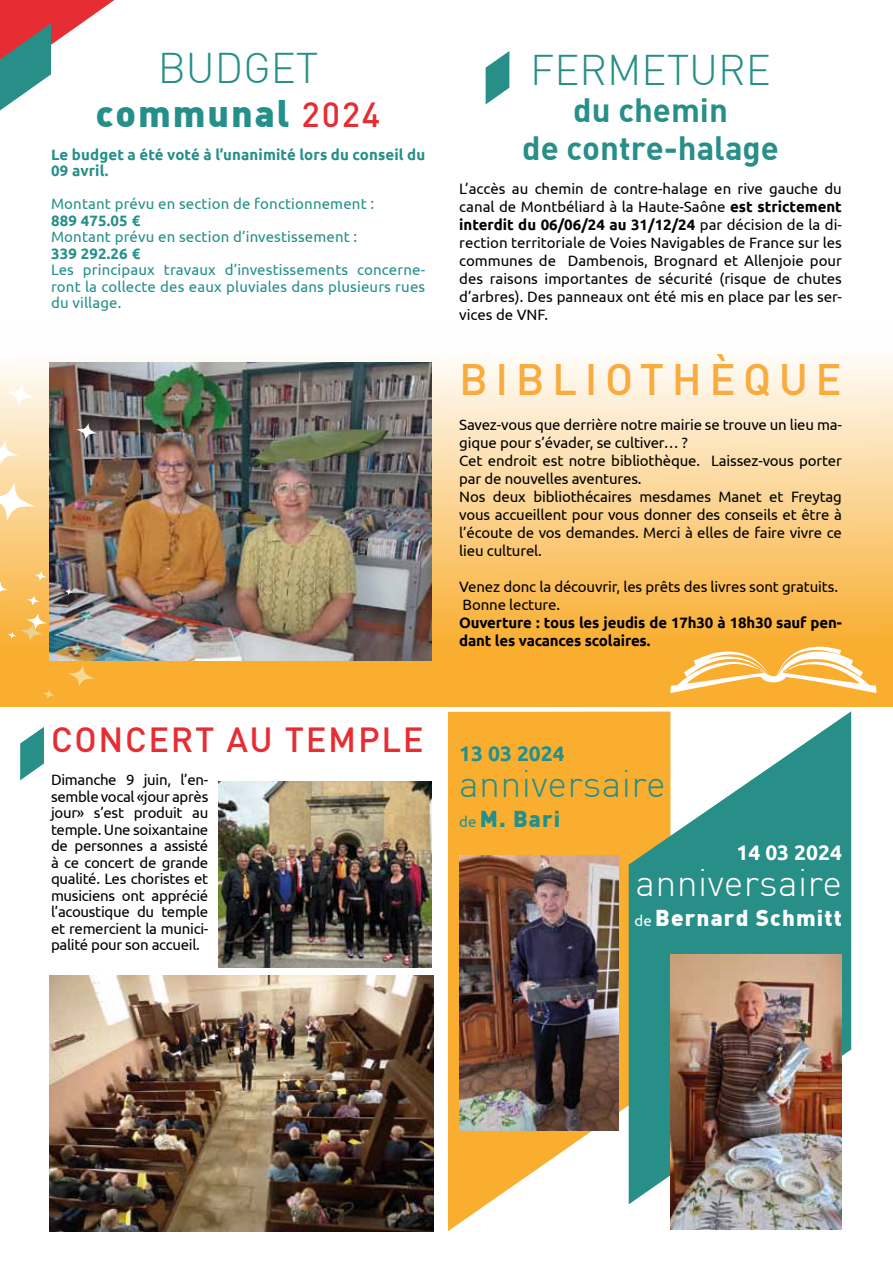
<style>
.page{position:relative;width:893px;height:1263px;background:#fff}
.page>*{position:absolute;margin:0;border:0;box-sizing:border-box;transform-origin:0 0}
.t1{font:500 43.5px "DIN Pro";letter-spacing:.175em;color:#faab3d}
.t2{font:300 42px "DIN Pro";color:#278e88}
.t3{font:900 37.5px "DIN";letter-spacing:.05em;color:#258f89}
.t4{font:300 37.5px "DIN Pro";letter-spacing:.01em;color:#278e88}
.t5{font:300 37.5px "DIN Pro";letter-spacing:.01em;color:#fff}
.t6{font:500 34.5px "DIN Pro";letter-spacing:.05em;color:#e62d33}
.t7{font:33px/37.5px "DIN Bold";color:#278e88;text-align:center}
.t8{font:900 22.5px "DIN";letter-spacing:.05em;color:#fff}
.t9{font:900 22.5px "DIN";color:#258f89}
.t10{font:700 21px "Ubuntu";color:#258f89}
.t11{font:700 21px "Ubuntu";color:#fff}
.t12{font:15px/18px "Ubuntu";letter-spacing:-.01em;color:#000;text-align:justify}
.t13{font:15px/16.5px "Ubuntu";letter-spacing:.01em;color:#258f89;text-align:justify}
.t14{font:700 15px/16.5px "Ubuntu";letter-spacing:.01em;color:#258f89}
.t15{font:700 15px/18px "Ubuntu";letter-spacing:-.01em;color:#000}
.s1{font-family:"DIN Pro";font-weight:500;font-size:34.5px;color:#e62d33}
.s2{font-weight:700}
.s3{font-family:"Ubuntu";font-weight:400;font-size:15px}
</style>
<div class="page">
<svg style="left:448px;top:711px;width:181px;height:520px;fill:#f9ae30"></svg>
<svg style="left:851px;top:711px;width:1px;height:296px"></svg>
<svg style="left:629px;top:711px;width:222px;height:493px;fill:#278e88"></svg>
<svg style="left:0;top:360px;width:893px;height:347px;background:#facc7e"></svg>
<svg style="left:20px;top:727px;width:24px;height:53px"></svg>
<svg style="left:0;top:0;width:114px;height:110px"></svg>
<svg style="left:486px;top:51px;width:23px;height:53px"></svg>
<img style="left:50px;top:362px;width:382px;height:298px">
<img style="left:459px;top:855px;width:160px;height:275px">
<img style="left:670px;top:955px;width:172px;height:275px">
<svg style="left:670px;top:646px;width:206px;height:47px"></svg>
<svg style="left:67px;top:665px;width:28px;height:22px"></svg>
<svg style="left:68px;top:642px;width:17px;height:13px"></svg>
<svg style="left:78px;top:610px;width:17px;height:12px"></svg>
<svg style="left:118px;top:632px;width:12px;height:9px"></svg>
<svg style="left:43px;top:690px;width:11px;height:9px"></svg>
<svg style="left:0;top:483px;width:35px;height:37px"></svg>
<svg style="left:0;top:441px;width:18px;height:23px"></svg>
<svg style="left:6px;top:383px;width:29px;height:23px"></svg>
<svg style="left:76px;top:423px;width:21px;height:17px"></svg>
<img style="left:219px;top:782px;width:213px;height:185px">
<img style="left:50px;top:976px;width:384px;height:255px">
<svg style="left:27px;top:596px;width:13px;height:10px"></svg>
<svg style="left:35px;top:571px;width:12px;height:10px"></svg>
<svg style="left:64px;top:588px;width:9px;height:7px"></svg>
<svg style="left:8px;top:613px;width:39px;height:28px"></svg>
<svg style="left:0;top:582px;width:8px;height:13px"></svg>
<h2 class="t2" style="left:158px;top:42px;width:162px">BUDGET</h2>
<h3 class="t3" style="left:96px;top:88px;width:286px">communal <span class="s1">2024</span></h3>
<p class="t14" style="left:51px;top:146px;width:376px">Le budget a été voté à l’unanimité lors du conseil du<br>09 avril.</p>
<p class="t13" style="left:51px;top:195px;width:325px">Montant prévu en section de fonctionnement :</p>
<p class="t14" style="left:51px;top:212px;width:91px">889 475.05 €</p>
<p class="t13" style="left:51px;top:228px;width:308px">Montant prévu en section d’investissement :</p>
<p class="t14" style="left:51px;top:245px;width:91px">339 292.26 €</p>
<p class="t13" style="left:51px;top:261px;width:376px">Les principaux travaux d’investissements concerne&shy;ront la collecte des eaux pluviales dans plusieurs rues du village.</p>
<h3 class="t6" style="left:51px;top:716px;width:374px">CONCERT AU TEMPLE</h3>
<p class="t12" style="left:51px;top:771px;width:159px;line-height:16.5px">Dimanche 9 juin, l’en&shy;semble vocal «jour après jour» s’est produit au temple. Une soixantaine de personnes a assisté à ce concert de grande qualité. Les choristes et musiciens ont apprécié l’acoustique du temple et remercient la munici&shy;palité pour son accueil.</p>
<h2 class="t2" style="left:530px;top:43px;width:242px">FERMETURE</h2>
<h3 class="t7" style="left:522px;top:90px;width:258px">du chemin<br>de contre-halage</h3>
<p class="t12" style="left:459px;top:179px;width:384px">L’accès au chemin de contre-halage en rive gauche du canal de Montbéliard à la Haute-Saône <span class="s2">est strictement interdit du 06/06/24 au 31/12/24</span> par décision de la di&shy;rection territoriale de Voies Navigables de France sur les communes de Dambenois, Brognard et Allenjoie pour des raisons importantes de sécurité (risque de chutes d’arbres). Des panneaux ont été mis en place par les ser&shy;vices de VNF.</p>
<h1 class="t1" style="left:459px;top:350px;width:384px">BIBLIOTHÈQUE</h1>
<p class="t12" style="left:459px;top:415px;width:384px;text-align:left">Savez-vous que derrière notre mairie se trouve un lieu ma&shy;gique pour s’évader, se cultiver… ?<br>Cet endroit est notre bibliothèque. Laissez-vous porter par de nouvelles aventures.<br>Nos deux bibliothécaires mesdames Manet et Freytag vous accueillent pour vous donner des conseils et être à l’écoute de vos demandes. Merci à elles de faire vivre ce lieu culturel.</p>
<p class="t12" style="left:459px;top:577px;width:380px">Venez donc la découvrir, les prêts des livres sont gratuits.<br>Bonne lecture.</p>
<p class="t15" style="left:459px;top:613px;width:384px">Ouverture : tous les jeudis de 17h30 à 18h30 sauf pen&shy;dant les vacances scolaires.</p>
<h3 class="t10" style="left:459px;top:741px;width:107px">13 03 2024</h3>
<h3 class="t4" style="left:459px;top:760px;width:208px">anniversaire</h3>
<h3 class="t9" style="left:459px;top:804px;width:103px"><span class="s3">de</span> M. Bari</h3>
<h3 class="t11" style="left:736px;top:840px;width:107px">14 03 2024</h3>
<h3 class="t5" style="left:636px;top:859px;width:208px">anniversaire</h3>
<h3 class="t8" style="left:634px;top:903px;width:209px"><span class="s3">de</span> Bernard Schmitt</h3>
</div>
